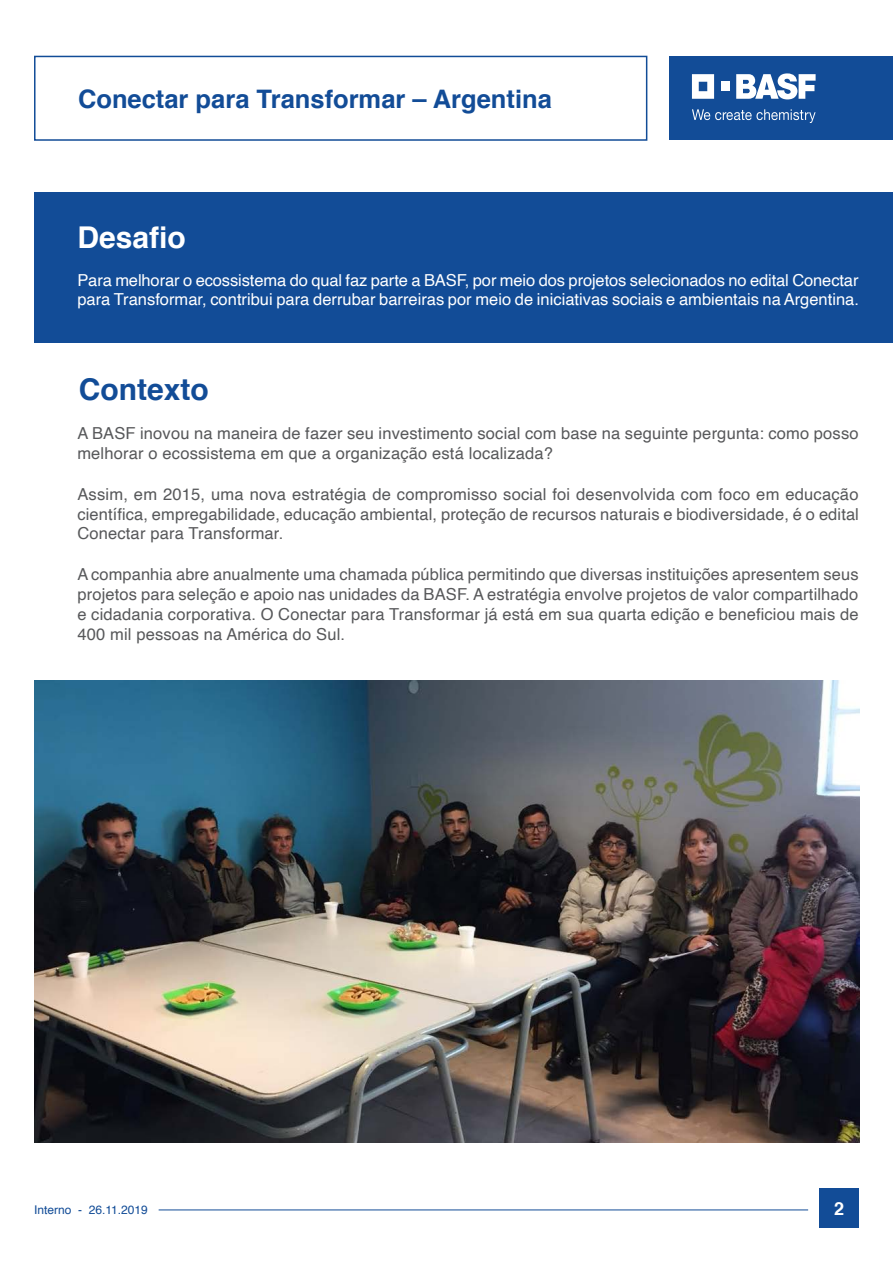
<style>
.page{position:relative;width:893px;height:1263px;background:#fff}
.page>*{position:absolute;margin:0;border:0;box-sizing:border-box;transform-origin:0 0}
.Subititulos_pagina{font:700 30px "Helvetica";color:#124c97}
.Subititulos_pagina-2{font:700 30px "Helvetica";color:#fff}
.t1{font:700 25.5px "Helvetica";color:#124c97}
.t2{font:700 18px "Helvetica";color:#fff}
.Corpo_de_texto_base{font:16.5px/19.8px "Helvetica";letter-spacing:.01em;color:#57585a;text-align:justify}
.Corpo_de_texto_base-2{font:16.5px/19.8px "Helvetica";color:#fff}
.t3{font:12px "Helvetica";color:#124c97}
</style>
<div class="page">
<div style="left:669px;top:56px;width:224px;height:84px;background:#124c97"></div>
<svg style="left:692px;top:74px;width:22px;height:25px"></svg>
<div style="left:721px;top:82px;width:8px;height:9px;background:#fff"></div>
<svg style="left:736px;top:73px;width:80px;height:26px"></svg>
<svg style="left:692px;top:109px;width:124px;height:14px"></svg>
<div style="left:34px;top:192px;width:859px;height:150px;background:#124c97"></div>
<div style="left:34px;top:56px;width:613px;height:85px;border:2px solid #124c97"></div>
<hr style="left:159px;top:1209px;width:649px;height:1px;background:#124c97">
<div style="left:819px;top:1188px;width:40px;height:40px;background:#124c97"></div>
<img style="left:35px;top:680px;width:825px;height:463px">
<h2 class="t1" style="left:78px;top:78px;width:475px">Conectar para Transformar – Argentina</h2>
<p class="Subititulos_pagina-2" style="left:77px;top:213px;width:110px">Desafio</p>
<p class="Corpo_de_texto_base-2" style="left:77px;top:270px;width:783px">Para melhorar o ecossistema do qual faz parte a BASF, por meio dos projetos selecionados no edital Conectar para Transformar, contribui para derrubar barreiras por meio de iniciativas sociais e ambientais na Argentina.</p>
<p class="Subititulos_pagina" style="left:79px;top:365px;width:131px">Contexto</p>
<p class="Corpo_de_texto_base" style="left:77px;top:424px;width:783px">A BASF inovou na maneira de fazer seu investimento social com base na seguinte pergunta: como posso melhorar o ecossistema em que a organização está localizada?</p>
<p class="Corpo_de_texto_base" style="left:77px;top:484px;width:783px">Assim, em 2015, uma nova estratégia de compromisso social foi desenvolvida com foco em educação científica, empregabilidade, educação ambiental, proteção de recursos naturais e biodiversidade, é o edital Conectar para Transformar.</p>
<p class="Corpo_de_texto_base" style="left:77px;top:565px;width:783px">A companhia abre anualmente uma chamada pública permitindo que diversas instituições apresentem seus projetos para seleção e apoio nas unidades da BASF. A estratégia envolve projetos de valor compartilhado e cidadania corporativa. O Conectar para Transformar já está em sua quarta edição e beneficiou mais de 400 mil pessoas na América do Sul.</p>
<p class="t3" style="left:34px;top:1200px;width:115px">Interno - 26.11.2019</p>
<p class="t2" style="left:834px;top:1194px;width:12px">2</p>
</div>
